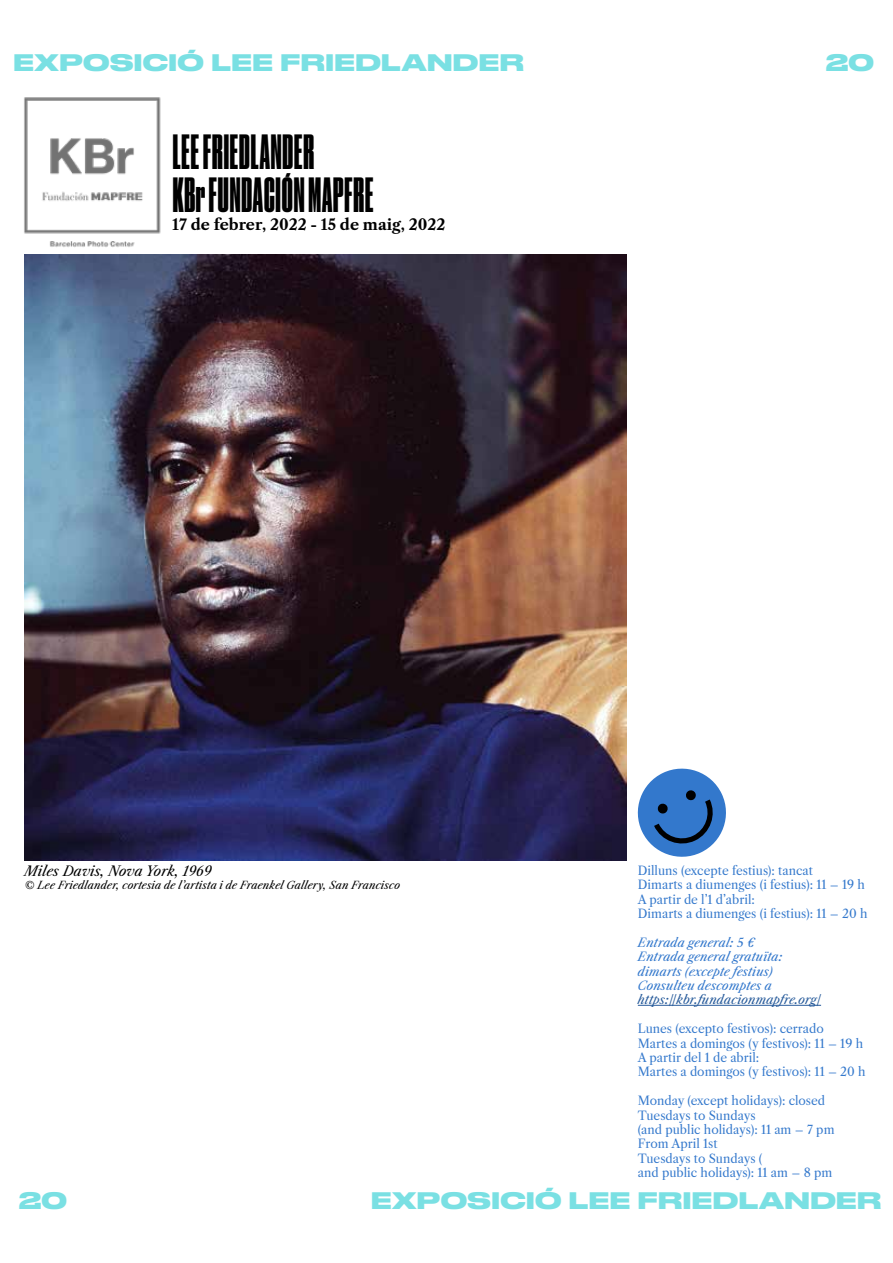
<style>
.page{position:relative;width:893px;height:1263px;background:#fff}
.page>*{position:absolute;margin:0;border:0;box-sizing:border-box;transform-origin:0 0}
.t1{font:46.5px/43.5px "Druk X Condensed Super";letter-spacing:.02em;color:#000}
.t2{font:700 22.5px "Druk Wide";letter-spacing:.02em;color:#7ae0e3}
.t3{font:700 15px "Libre Caslon Text";color:#000}
.t4{font:italic 13.5px "Libre Caslon Text";color:#000}
.t5{font:12px/14.4px "Libre Caslon Text";color:#3378cc}
.t6{font:italic 12px/14.4px "Libre Caslon Text";color:#3378cc}
.t7{font:italic 12px "Libre Caslon Text";color:#275b9b}
.t8{font:italic 10.5px "Libre Caslon Text";color:#000}
</style>
<div class="page">
<img style="left:24px;top:254px;width:602px;height:606px">
<img style="left:24px;top:97px;width:137px;height:150px">
<hr style="left:638px;top:1005px;width:183px;height:1px;background:#275b9b">
<svg style="left:637px;top:768px;width:89px;height:89px"></svg>
<h2 class="t2" style="left:14px;top:44px;width:512px">EXPOSICIÓ LEE FRIEDLANDER</h2>
<h1 class="t1" style="left:173px;top:130px;width:202px">LEE FRIEDLANDER<br>KBr FUNDACIÓN MAPFRE</h1>
<p class="t3" style="left:172px;top:215px;width:275px">17 de febrer, 2022 - 15 de maig, 2022</p>
<h2 class="t2" style="left:826px;top:44px;width:50px">20</h2>
<p class="t4" style="left:24px;top:863px;width:189px">Miles Davis, Nova York, 1969</p>
<p class="t8" style="left:24px;top:879px;width:377px">© Lee Friedlander, cortesia de l’artista i de Fraenkel Gallery, San Francisco</p>
<p class="t5" style="left:638px;top:863px;width:231px">Dilluns (excepte festius): tancat<br>Dimarts a diumenges (i festius): 11 – 19 h A partir de l’1 d’abril:<br>Dimarts a diumenges (i festius): 11 – 20 h</p>
<p class="t6" style="left:638px;top:935px;width:146px">Entrada general: 5 €<br>Entrada general gratuïta: dimarts (excepte festius)<br>Consulteu descomptes a</p>
<p class="t7" style="left:638px;top:993px;width:185px">https://kbr.fundacionmapfre.org/</p>
<p class="t5" style="left:638px;top:1022px;width:229px">Lunes (excepto festivos): cerrado Martes a domingos (y festivos): 11 – 19 h A partir del 1 de abril:<br>Martes a domingos (y festivos): 11 – 20 h</p>
<p class="t5" style="left:638px;top:1094px;width:198px">Monday (except holidays): closed<br>Tuesdays to Sundays<br>(and public holidays): 11 am – 7 pm<br>From April 1st<br>Tuesdays to Sundays (<br>and public holidays): 11 am – 8 pm</p>
<h2 class="t2" style="left:19px;top:1182px;width:50px">20</h2>
<h2 class="t2" style="left:371px;top:1182px;width:512px">EXPOSICIÓ LEE FRIEDLANDER</h2>
</div>
